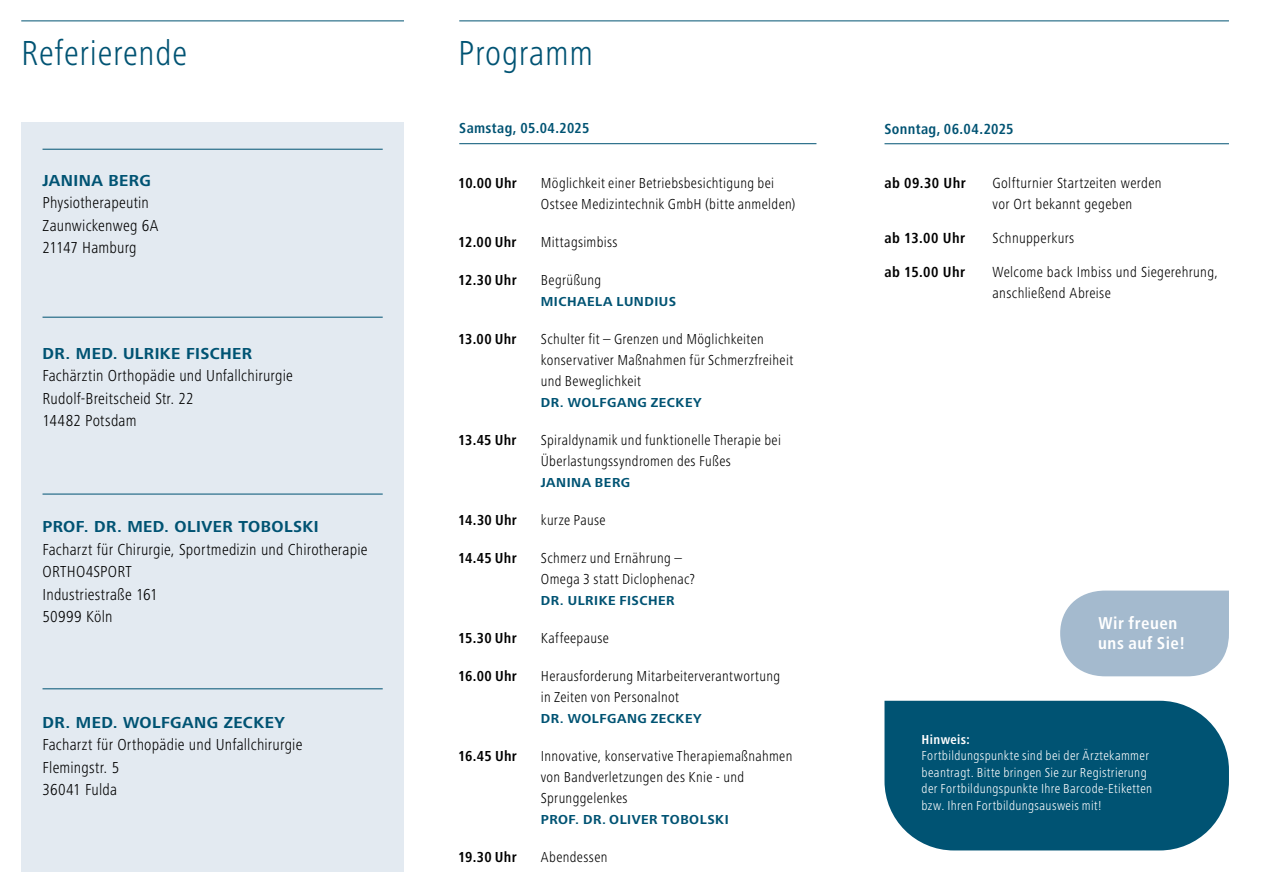
<style>
.page{position:relative;width:1263px;height:893px;background:#fff}
.page>*{position:absolute;margin:0;border:0;box-sizing:border-box;transform-origin:0 0}
.t1{font:300 condensed 36px "Frutiger Next LTW1 G";letter-spacing:.02em;color:#005373}
.t2{font:700 condensed 16.95px/19.5px "Frutiger LT Com";letter-spacing:.03em;color:#fff}
.t3{font:300 condensed 16.5px/22.5px "Frutiger Next LTW1 G";letter-spacing:.01em;color:#000}
.t4{font:700 16.5px "Frutiger Next LTW1 G";letter-spacing:.025em;color:#005373}
.t5{font:300 condensed 15.15px/21px "Frutiger Next LTW1 G";letter-spacing:.02em;color:#000}
.t6{font:700 condensed 15.15px "Frutiger Next LTW1 G";letter-spacing:.025em;color:#000}
.t7{font:700 condensed 15.15px "Frutiger Next LTW1 G";letter-spacing:.02em;color:#005373}
.t8{font:300 condensed 15px/21px "Frutiger Next LTW1 G";letter-spacing:.02em;color:#000}
.t9{font:700 condensed 15px "Frutiger Next LTW1 G";letter-spacing:.015em;color:#000}
.t10{font:700 condensed 15px "Frutiger Next LTW1 G";letter-spacing:.02em;color:#005373}
.t11{font:300 condensed 13.5px/16.5px "Frutiger Next LTW1 G";letter-spacing:.025em;color:#fff}
.t12{font:700 13.5px "Frutiger Next LTW1 G";letter-spacing:.04em;color:#005373}
.t13{font:700 condensed 13.5px "Frutiger Next LTW1 G";letter-spacing:.03em;color:#fff}
</style>
<div class="page">
<div style="left:21px;top:123px;width:383px;height:749px;background:#e3eaf1"></div>
<hr style="left:459px;top:143px;width:357px;height:1px;background:#005373">
<hr style="left:459px;top:21px;width:770px;height:1px;background:#005373">
<hr style="left:21px;top:21px;width:383px;height:1px;background:#005373">
<hr style="left:884px;top:143px;width:345px;height:1px;background:#005373">
<svg style="left:1060px;top:591px;width:169px;height:85px;background:#aabfd1"></svg>
<div style="left:884px;top:701px;width:345px;height:149px;background:#005373"></div>
<hr style="left:43px;top:149px;width:340px;height:1px;background:#005373">
<hr style="left:43px;top:317px;width:340px;height:1px;background:#005373">
<hr style="left:43px;top:494px;width:340px;height:1px;background:#005373">
<hr style="left:43px;top:688px;width:340px;height:1px;background:#005373">
<h1 class="t1" style="left:21px;top:33px;width:167px">Referierende</h1>
<h1 class="t1" style="left:458px;top:33px;width:136px">Programm</h1>
<p class="t4" style="left:43px;top:171px;width:110px">JANINA BERG</p>
<p class="t3" style="left:43px;top:191px;width:117px">Physiotherapeutin<br>Zaunwickenweg 6A<br>21147 Hamburg</p>
<p class="t4" style="left:43px;top:344px;width:211px">DR. MED. ULRIKE FISCHER</p>
<p class="t3" style="left:43px;top:365px;width:252px">Fachärztin Orthopädie und Unfallchirurgie<br>Rudolf-Breitscheid Str. 22<br>14482 Potsdam</p>
<p class="t4" style="left:43px;top:517px;width:278px">PROF. DR. MED. OLIVER TOBOLSKI</p>
<p class="t3" style="left:43px;top:538px;width:327px">Facharzt für Chirurgie, Sportmedizin und Chirotherapie<br>ORTHO4SPORT<br>Industriestraße 161<br>50999 Köln</p>
<p class="t4" style="left:43px;top:713px;width:244px">DR. MED. WOLFGANG ZECKEY</p>
<p class="t3" style="left:43px;top:734px;width:261px">Facharzt für Orthopädie und Unfallchirurgie<br>Flemingstr. 5<br>36041 Fulda</p>
<p class="t10" style="left:459px;top:120px;width:132px">Samstag, 05.04.2025</p>
<p class="t7" style="left:884px;top:120px;width:131px">Sonntag, 06.04.2025</p>
<p class="t9" style="left:458px;top:174px;width:60px">10.00 Uhr</p>
<p class="t9" style="left:458px;top:233px;width:60px">12.00 Uhr</p>
<p class="t9" style="left:458px;top:271px;width:60px">12.30 Uhr</p>
<p class="t9" style="left:458px;top:330px;width:60px">13.00 Uhr</p>
<p class="t9" style="left:458px;top:431px;width:60px">13.45 Uhr</p>
<p class="t9" style="left:458px;top:511px;width:60px">14.30 Uhr</p>
<p class="t9" style="left:458px;top:549px;width:60px">14.45 Uhr</p>
<p class="t9" style="left:458px;top:629px;width:60px">15.30 Uhr</p>
<p class="t9" style="left:458px;top:667px;width:60px">16.00 Uhr</p>
<p class="t9" style="left:458px;top:747px;width:60px">16.45 Uhr</p>
<p class="t9" style="left:458px;top:848px;width:60px">19.30 Uhr</p>
<p class="t8" style="left:541px;top:172px;width:256px">Möglichkeit einer Betriebsbesichtigung bei<br>Ostsee Medizintechnik GmbH (bitte anmelden)</p>
<p class="t8" style="left:541px;top:231px;width:78px">Mittagsimbiss</p>
<p class="t8" style="left:541px;top:269px;width:62px">Begrüßung</p>
<p class="t12" style="left:541px;top:293px;width:137px">MICHAELA LUNDIUS</p>
<p class="t8" style="left:541px;top:328px;width:254px">Schulter fit – Grenzen und Möglichkeiten konservativer Maßnahmen für Schmerzfreiheit und Beweglichkeit</p>
<p class="t12" style="left:541px;top:395px;width:162px">DR. WOLFGANG ZECKEY</p>
<p class="t8" style="left:541px;top:429px;width:242px">Spiraldynamik und funktionelle Therapie bei<br>Überlastungssyndromen des Fußes</p>
<p class="t12" style="left:541px;top:475px;width:91px">JANINA BERG</p>
<p class="t8" style="left:541px;top:509px;width:66px">kurze Pause</p>
<p class="t8" style="left:541px;top:547px;width:156px">Schmerz und Ernährung –<br>Omega 3 statt Diclophenac?</p>
<p class="t12" style="left:541px;top:593px;width:135px">DR. ULRIKE FISCHER</p>
<p class="t8" style="left:541px;top:627px;width:70px">Kaffeepause</p>
<p class="t8" style="left:541px;top:665px;width:241px">Herausforderung Mitarbeiterverantwortung in Zeiten von Personalnot</p>
<p class="t12" style="left:541px;top:711px;width:162px">DR. WOLFGANG ZECKEY</p>
<p class="t8" style="left:541px;top:745px;width:253px">Innovative, konservative Therapiemaßnahmen von Bandverletzungen des Knie - und<br>Sprunggelenkes</p>
<p class="t12" style="left:541px;top:812px;width:189px">PROF. DR. OLIVER TOBOLSKI</p>
<p class="t8" style="left:541px;top:846px;width:68px">Abendessen</p>
<p class="t6" style="left:884px;top:175px;width:83px">ab 09.30 Uhr</p>
<p class="t5" style="left:992px;top:173px;width:171px">Golfturnier Startzeiten werden vor Ort bekannt gegeben</p>
<p class="t6" style="left:884px;top:229px;width:82px">ab 13.00 Uhr</p>
<p class="t5" style="left:992px;top:227px;width:83px">Schnupperkurs</p>
<p class="t6" style="left:884px;top:263px;width:82px">ab 15.00 Uhr</p>
<p class="t5" style="left:992px;top:261px;width:227px">Welcome back Imbiss und Siegerehrung, anschließend Abreise</p>
<p class="t2" style="left:1098px;top:614px;width:89px">Wir freuen uns auf Sie!</p>
<p class="t13" style="left:921px;top:732px;width:50px">Hinweis:</p>
<p class="t11" style="left:921px;top:748px;width:232px">Fortbildungspunkte sind bei der Ärztekammer beantragt. Bitte bringen Sie zur Registrierung der Fortbildungspunkte Ihre Barcode-Etiketten bzw. Ihren Fortbildungsausweis mit!</p>
</div>
